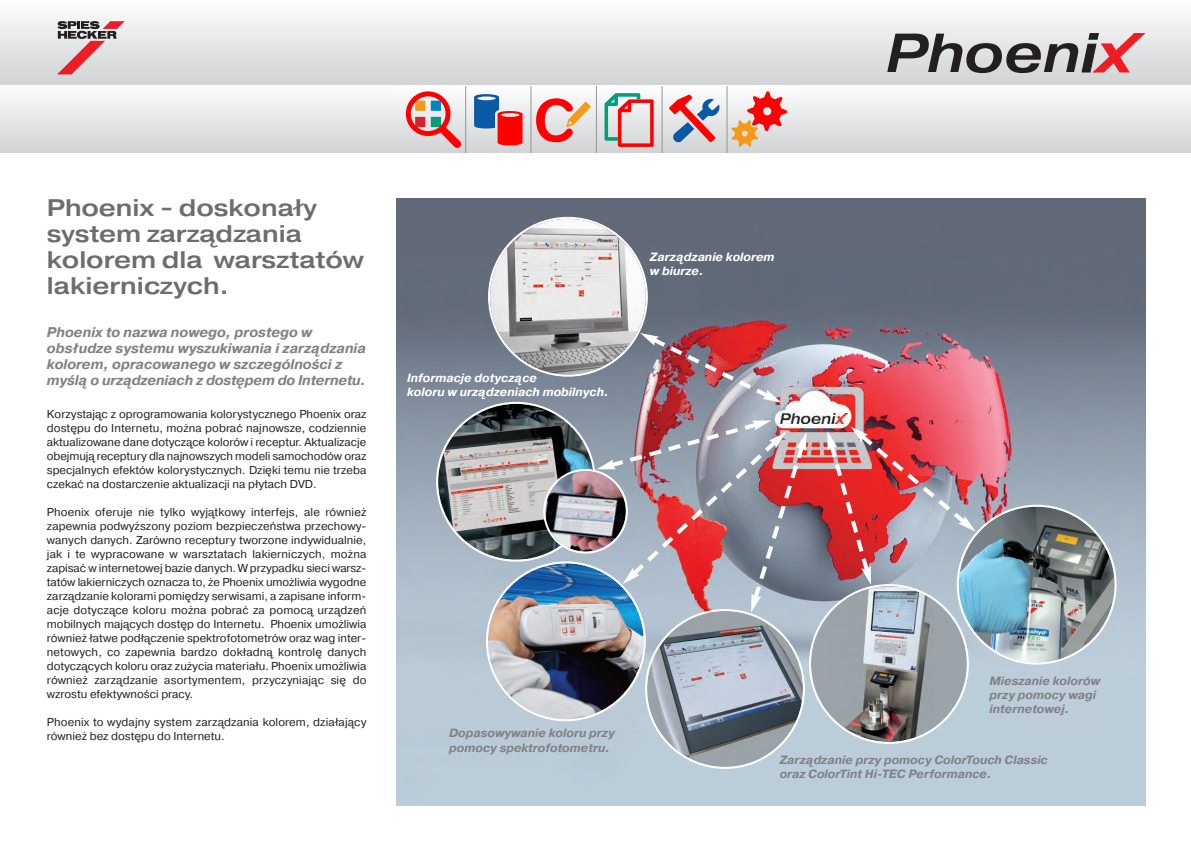
<style>
.page{position:relative;width:1191px;height:842px;background:#fff}
.page>*{position:absolute;margin:0;border:0;box-sizing:border-box;transform-origin:0 0}
.t1{font:500 expanded 24px/26px "Spies Hecker Pragmatica";color:#6c6d70}
.t2{font:italic 700 14px/16px "Spies Hecker Pragmatica";color:#808285}
.t3{font:italic 700 12px/14.4px "Spies Hecker Pragmatica";color:#808285}
.t4{font:italic 700 12px/14.4px "Spies Hecker Pragmatica";color:#fff}
.t5{font:11.5px/14px "Spies Hecker Pragmatica";color:#231f20;text-align:justify}
</style>
<div class="page">
<div style="left:0;top:84px;width:1190px;height:69px;background:linear-gradient(to bottom,#fdfdfe,#d1d2d5)"></div>
<div style="left:0;top:0;width:1190px;height:85px;background:linear-gradient(to bottom,#fdfdfe,#d1d2d5)"></div>
<svg style="left:887px;top:33px;width:257px;height:40px;background:#a49597"></svg>
<svg style="left:57px;top:21px;width:68px;height:53px;background:#c7a4a7"></svg>
<svg style="left:396px;top:86px;width:397px;height:67px"></svg>
<svg style="left:406px;top:91px;width:55px;height:57px"></svg>
<svg style="left:731px;top:91px;width:56px;height:56px"></svg>
<svg style="left:604px;top:93px;width:49px;height:54px;background:#ccaeaa"></svg>
<svg style="left:536px;top:98px;width:55px;height:44px;background:#ee9e94"></svg>
<svg style="left:669px;top:94px;width:52px;height:51px"></svg>
<svg style="left:474px;top:93px;width:48px;height:53px"></svg>
<hr style="left:465px;top:86px;width:1px;height:67px;background:#939598">
<hr style="left:530px;top:86px;width:1px;height:67px;background:#939598">
<hr style="left:596px;top:86px;width:1px;height:67px;background:#939598">
<hr style="left:661px;top:86px;width:1px;height:67px;background:#939598">
<hr style="left:726px;top:86px;width:1px;height:67px;background:#939598">
<img style="left:397px;top:198px;width:748px;height:607px">
<img style="left:436px;top:217px;width:680px;height:551px">
<img style="left:780px;top:413px;width:67px;height:10px">
<h1 class="t1" style="left:47px;top:195px;width:318px">Phoenix - doskonały system zarządzania kolorem dla warsztatów lakierniczych.</h1>
<p class="t2" style="left:47px;top:324px;width:320px">Phoenix to nazwa nowego, prostego w obsłudze systemu wyszukiwania i zarządzania kolorem, opracowanego w szczególności z myślą o urządzeniach z dostępem do Internetu.</p>
<p class="t5" style="left:47px;top:407px;width:321px">Korzystając z oprogramowania kolorystycznego Phoenix oraz dostępu do Internetu, można pobrać najnowsze, codziennie aktualizowane dane dotyczące kolorów i receptur. Aktualizacje obejmują receptury dla najnowszych modeli samochodów oraz specjalnych efektów kolorystycznych. Dzięki temu nie trzeba czekać na dostarczenie aktualizacji na płytach DVD.</p>
<p class="t5" style="left:47px;top:505px;width:321px">Phoenix oferuje nie tylko wyjątkowy interfejs, ale również zapewnia podwyższony poziom bezpieczeństwa przechowy&shy;wanych danych. Zarówno receptury tworzone indywidualnie, jak i te wypracowane w warsztatach lakierniczych, można zapisać w internetowej bazie danych. W przypadku sieci warsz&shy;tatów lakierniczych oznacza to, że Phoenix umożliwia wygodne zarządzanie kolorami pomiędzy serwisami, a zapisane inform&shy;acje dotyczące koloru można pobrać za pomocą urządzeń mobilnych mających dostęp do Internetu. Phoenix umożliwia również łatwe podłączenie spektrofotometrów oraz wag inter&shy;netowych, co zapewnia bardzo dokładną kontrolę danych dotyczących koloru oraz zużycia materiału. Phoenix umożliwia również zarządzanie asortymentem, przyczyniając się do wzrostu efektywności pracy.</p>
<p class="t5" style="left:47px;top:715px;width:321px">Phoenix to wydajny system zarządzania kolorem, działający również bez dostępu do Internetu.</p>
<p class="t4" style="left:407px;top:371px;width:203px">Informacje dotyczące<br>koloru w urządzeniach mobilnych.</p>
<p class="t4" style="left:650px;top:249px;width:126px">Zarządzanie kolorem w biurze.</p>
<p class="t3" style="left:449px;top:726px;width:167px">Dopasowywanie koloru przy pomocy spektrofotometru.</p>
<p class="t3" style="left:989px;top:673px;width:112px">Mieszanie kolorów przy pomocy wagi internetowej.</p>
<p class="t3" style="left:779px;top:752px;width:269px">Zarządzanie przy pomocy ColorTouch Classic oraz ColorTint Hi-TEC Performance.</p>
</div>
